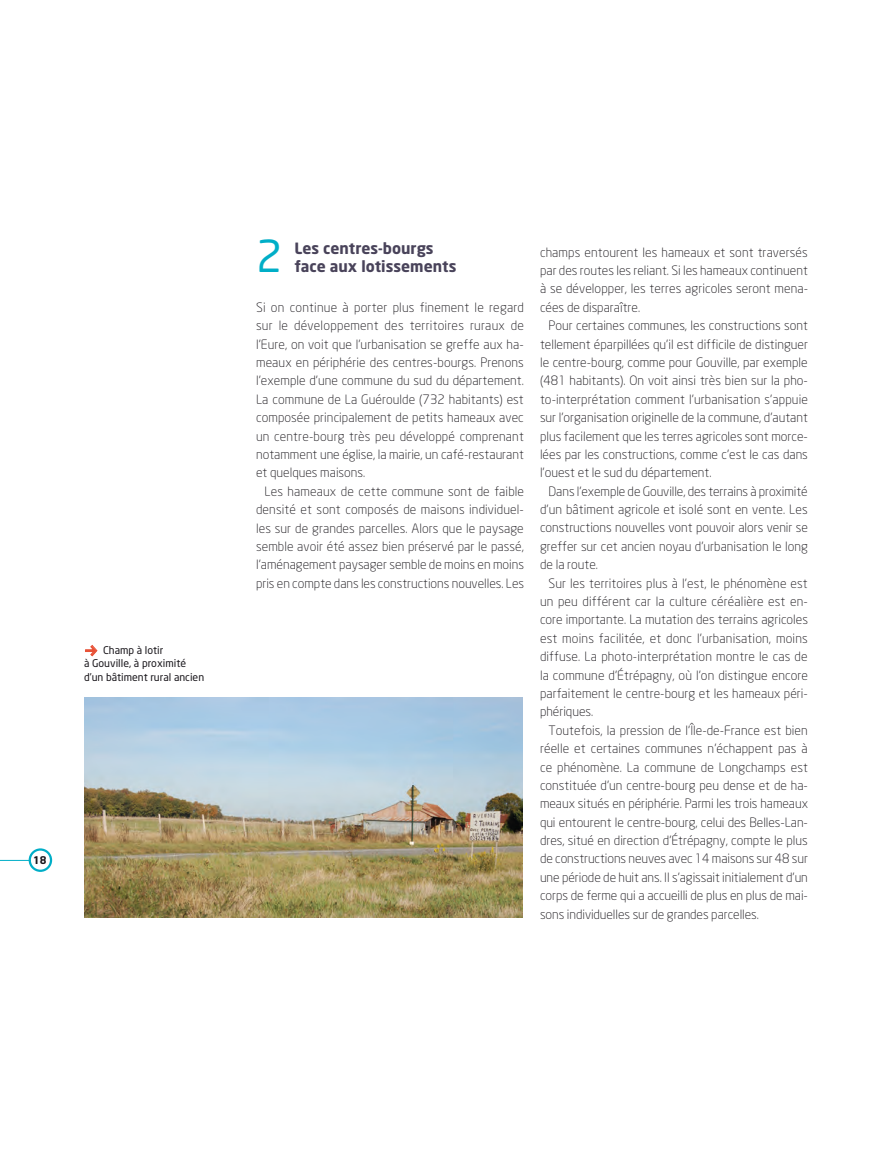
<style>
.page{position:relative;width:893px;height:1149px;background:#fff}
.page>*{position:absolute;margin:0;border:0;box-sizing:border-box;transform-origin:0 0}
.t1{font:43.65px "Neo Sans";color:#00aec7}
.t2{font:700 15.3px/18.8px "Neo Sans";color:#49435a}
.t3{font:300 12.75px/18.3px "Neo Sans";color:#1a171c;text-align:justify}
.t4{font:10.5px/13.5px "Neo Sans";color:#1a171c}
.t5{font:700 10.5px "Neo Sans";color:#1a171c}
.s1{font-family:"FF Dingbests";font-size:18px;color:#e85237}
</style>
<div class="page">
<div style="left:29px;top:848px;width:23px;height:23px;border:2px solid #00aec7;border-radius:50%"></div>
<hr style="left:0;top:859px;width:31px;height:1px;background:#00aec7">
<img style="left:85px;top:697px;width:438px;height:220px">
<svg style="left:85px;top:645px;width:13px;height:11px"></svg>
<p class="t4" style="left:84px;top:642px;width:122px"><span class="s1">f</span> Champ à lotir<br>à Gouville, à proximité d’un bâtiment rural ancien</p>
<p class="t5" style="left:33px;top:852px;width:15px">18</p>
<h1 class="t1" style="left:256px;top:229px;width:28px">2</h1>
<p class="t2" style="left:294px;top:238px;width:164px">Les centres-bourgs face aux lotissements</p>
<p class="t3" style="left:256px;top:298px;width:269px">Si on continue à porter plus finement le regard sur le développement des territoires ruraux de l’Eure, on voit que l’urbanisation se greffe aux ha&shy;meaux en périphérie des centres-bourgs. Prenons l’exemple d’une commune du sud du département.<br>La commune de La Guéroulde (732 habitants) est composée principalement de petits hameaux avec un centre-bourg très peu développé comprenant notamment une église, la mairie, un café-restaurant et quelques maisons.</p>
<p class="t3" style="left:256px;top:481px;width:270px;text-indent:9px">Les hameaux de cette commune sont de faible densité et sont composés de maisons individuel&shy;les sur de grandes parcelles. Alors que le paysage semble avoir été assez bien préservé par le passé, l’aménagement paysager semble de moins en moins pris en compte dans les constructions nouvelles. Les</p>
<p class="t3" style="left:540px;top:243px;width:270px">champs entourent les hameaux et sont traversés par des routes les reliant. Si les hameaux continuent à se développer, les terres agricoles seront mena&shy;cées de disparaître.</p>
<p class="t3" style="left:540px;top:316px;width:269px;text-indent:9px">Pour certaines communes, les constructions sont tellement éparpillées qu’il est difficile de distinguer le centre-bourg, comme pour Gouville, par exemple (481 habitants). On voit ainsi très bien sur la pho&shy;to-interprétation comment l’urbanisation s’appuie sur l’organisation originelle de la commune, d’autant plus facilement que les terres agricoles sont morce&shy;lées par les constructions, comme c’est le cas dans l’ouest et le sud du département.</p>
<p class="t3" style="left:540px;top:481px;width:269px;text-indent:9px">Dans l’exemple de Gouville, des terrains à proximité d’un bâtiment agricole et isolé sont en vente. Les constructions nouvelles vont pouvoir alors venir se greffer sur cet ancien noyau d’urbanisation le long de la route.</p>
<p class="t3" style="left:540px;top:573px;width:269px;text-indent:9px">Sur les territoires plus à l’est, le phénomène est un peu différent car la culture céréalière est en&shy;core importante. La mutation des terrains agricoles est moins facilitée, et donc l’urbanisation, moins diffuse. La photo-interprétation montre le cas de la commune d’Étrépagny, où l’on distingue encore parfaitement le centre-bourg et les hameaux péri&shy;phériques.</p>
<p class="t3" style="left:540px;top:720px;width:269px;text-indent:9px">Toutefois, la pression de l’Île-de-France est bien réelle et certaines communes n’échappent pas à ce phénomène. La commune de Longchamps est constituée d’un centre-bourg peu dense et de ha&shy;meaux situés en périphérie. Parmi les trois hameaux qui entourent le centre-bourg, celui des Belles-Lan&shy;dres, situé en direction d’Étrépagny, compte le plus de constructions neuves avec 14 maisons sur 48 sur une période de huit ans. Il s’agissait initialement d’un corps de ferme qui a accueilli de plus en plus de mai&shy;sons individuelles sur de grandes parcelles.</p>
</div>
